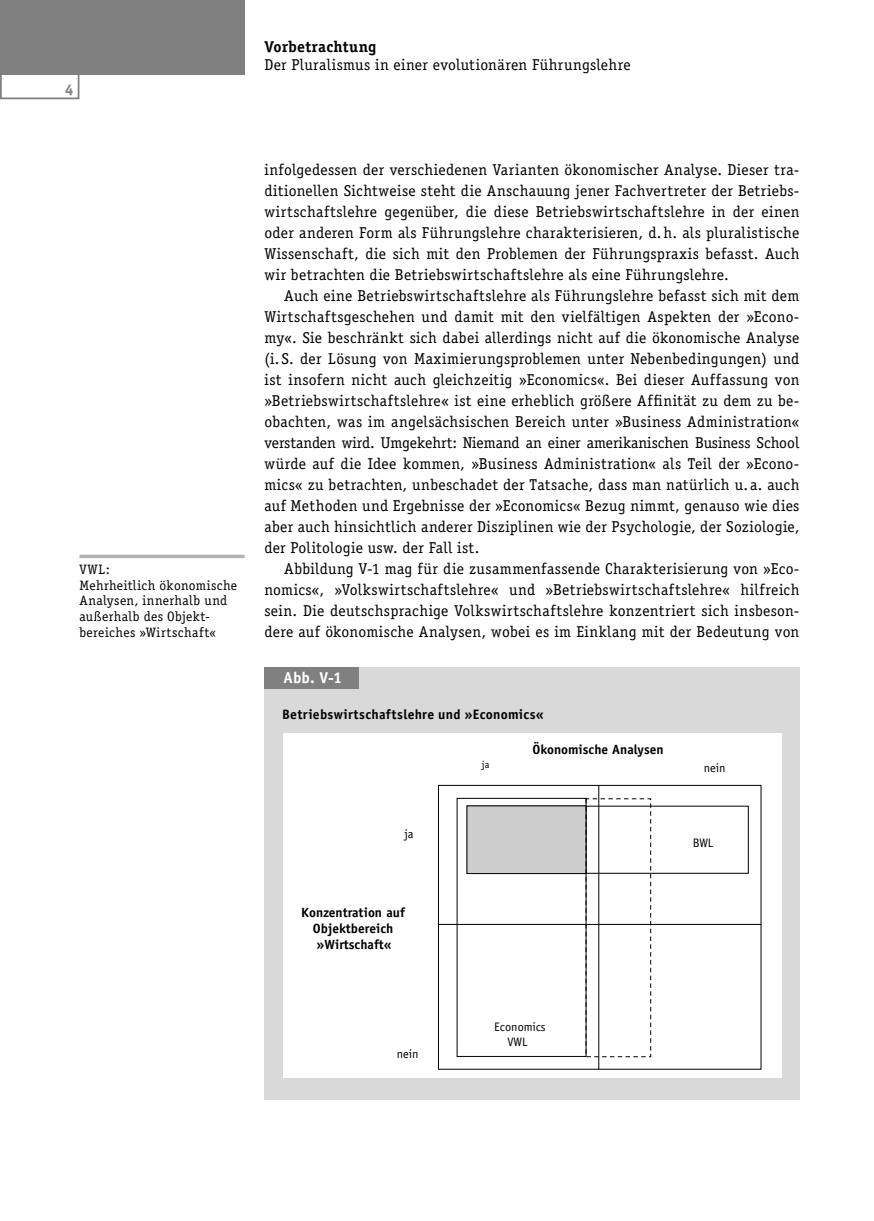
<style>
.page{position:relative;width:874px;height:1221px;background:#fff}
.page>*{position:absolute;margin:0;border:0;box-sizing:border-box;transform-origin:0 0}
.t1{font:15.75px/21px "Officina Serif";letter-spacing:.015em;color:#000;text-align:justify}
.t2{font:700 15.75px "Officina Serif";letter-spacing:.015em;color:#000}
.t3{font:700 15.75px "Officina Sans";color:#fff}
.t4{font:700 15.75px "Officina Sans";color:#808080}
.t5{font:13.65px/15.8px "Officina Serif";letter-spacing:.025em;color:#000}
.t6{font:700 13.65px "Officina Sans";letter-spacing:.015em;color:#000}
.t7{font:700 13.3px/16.1px "Officina Sans";color:#000;text-align:center}
.t8{font:12.25px/14.9px "Officina Sans";letter-spacing:-.005em;color:#000;text-align:center}
.t9{font:10.15px "Officina Sans";color:#000}
</style>
<div class="page">
<div style="left:0;top:69px;width:79px;height:30px;border:2px solid #808080"></div>
<div style="left:0;top:0;width:244px;height:74px;background:#808080"></div>
<div style="left:264px;top:667px;width:535px;height:432px;background:#d9d9d9"></div>
<div style="left:264px;top:667px;width:95px;height:21px;background:#808080"></div>
<div style="left:282px;top:733px;width:499px;height:345px;background:#fff"></div>
<hr style="left:598px;top:785px;width:1px;height:284px;background:#000">
<div style="left:466px;top:805px;width:119px;height:68px;background:#cdcdcd"></div>
<div style="left:438px;top:785px;width:323px;height:284px;border:1px solid #000"></div>
<hr style="left:438px;top:923px;width:322px;height:1px;background:#000">
<svg style="left:79px;top:554px;width:165px;height:4px"></svg>
<p class="t4" style="left:65px;top:83px;width:10px">4</p>
<p class="t5" style="left:79px;top:562px;width:159px">VWL:<br>Mehrheitlich ökonomische<br>Analysen, innerhalb und außerhalb des Objekt&shy;bereiches »Wirtschaft«</p>
<p class="t2" style="left:264px;top:41px;width:113px">Vorbetrachtung</p>
<p class="t1" style="left:264px;top:55px;width:367px">Der Pluralismus in einer evolutionären Führungslehre</p>
<p class="t1" style="left:264px;top:160px;width:536px">infolgedessen der verschiedenen Varianten öko nomi scher Analyse. Dieser tra&shy;ditionellen Sichtweise steht die Anschauung jener Fachver treter der Betriebs&shy;wirtschaftslehre gegenüber, die diese Betriebswirtschaftslehre in der einen oder anderen Form als Führungslehre charakterisieren, d. h. als pluralistische Wissen schaft, die sich mit den Problemen der Führungspraxis befasst. Auch wir betrachten die Betriebswirtschaftslehre als eine Führungslehre.</p>
<p class="t1" style="left:264px;top:286px;width:536px;text-indent:20px">Auch eine Betriebswirtschaftslehre als Führungslehre befasst sich mit dem Wirt schaftsgeschehen und damit mit den vielfältigen Aspekten der » Econo&shy;my«. Sie beschränkt sich dabei allerdings nicht auf die ökonomische Analyse (i. S. der Lösung von Maximierungsproblemen unter Nebenbedingungen) und ist insofern nicht auch gleichzeitig »Economics«. Bei dieser Auffassung von »Betriebs wirt schafts lehre« ist eine erheblich größere Affinität zu dem zu be&shy;obachten, was im an gelsächsischen Bereich unter » Business Administra tion« verstanden wird. Umge kehrt: Niemand an einer amerikanischen Business School würde auf die Idee kom men, »Business Administration« als Teil der »Econo&shy;mics« zu betrachten, unbescha det der Tatsache, dass man natürlich u. a. auch auf Methoden und Ergebnisse der » Economics« Bezug nimmt, genauso wie dies aber auch hinsichtlich anderer Diszipli nen wie der Psychologie, der Soziologie, der Politologie usw. der Fall ist.</p>
<p class="t1" style="left:264px;top:559px;width:536px;text-indent:20px">Abbildung V-1 mag für die zu sammenfassende Charak teri sierung von »Eco&shy;nomics«, » Volkswirtschaftslehre« und »Betriebs wirt schafts lehre« hilfreich sein. Die deutschsprachige Volkswirtschaftslehre konzentriert sich insbeson&shy;dere auf ökonomi sche Analy sen, wo bei es im Einklang mit der Bedeutung von</p>
<p class="t3" style="left:283px;top:671px;width:60px">Abb. V-1</p>
<p class="t6" style="left:282px;top:708px;width:263px">Betriebswirtschaftslehre und »Economics«</p>
<p class="t7" style="left:532px;top:742px;width:133px">Ökonomische Analysen</p>
<p class="t8" style="left:404px;top:827px;width:10px">ja</p>
<p class="t7" style="left:301px;top:905px;width:105px">Konzentration auf<br>Objektbereich »Wirtschaft«</p>
<p class="t9" style="left:481px;top:760px;width:9px">ja</p>
<p class="t8" style="left:703px;top:761px;width:23px">nein</p>
<p class="t8" style="left:692px;top:836px;width:22px">BWL</p>
<p class="t8" style="left:396px;top:1047px;width:23px">nein</p>
<p class="t8" style="left:494px;top:1020px;width:53px">Economics<br>VWL</p>
</div>
